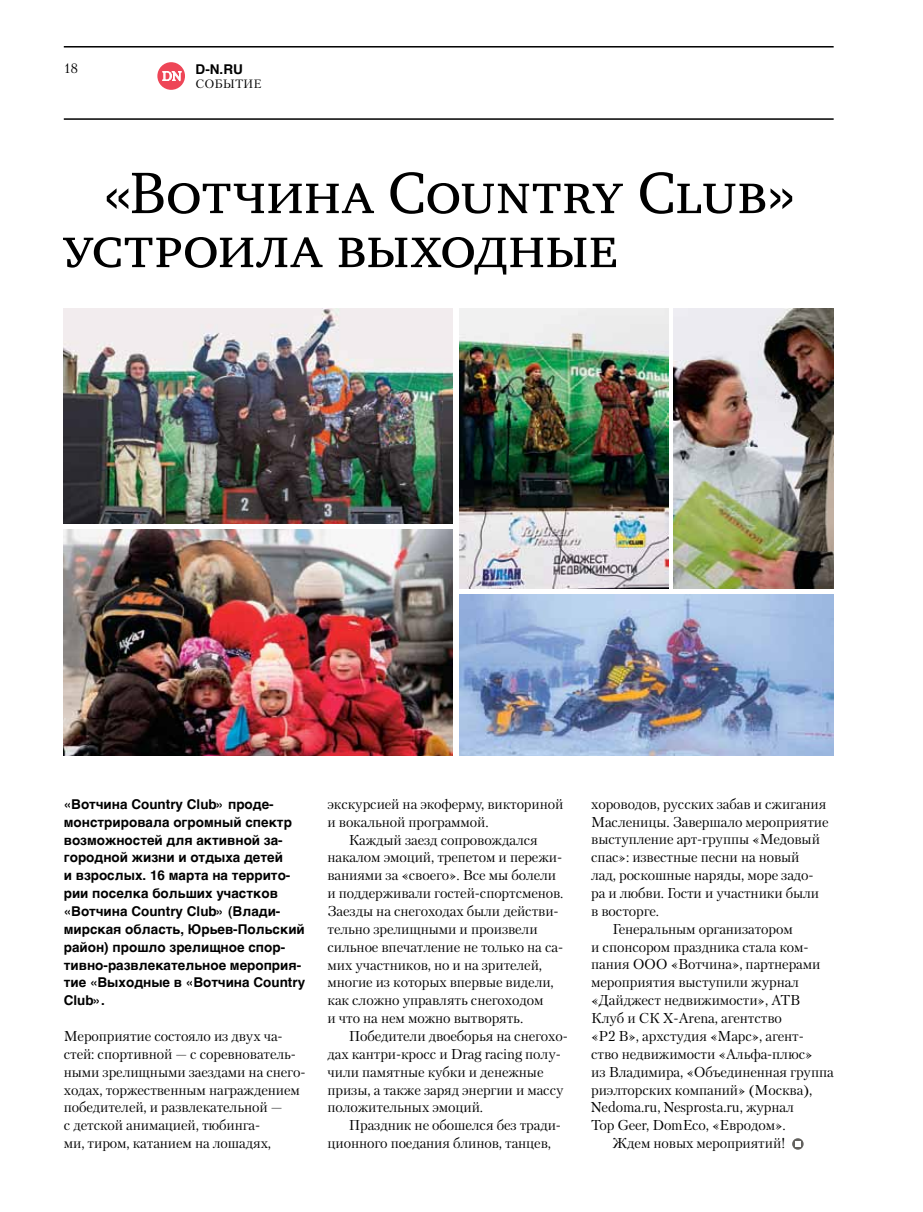
<style>
.page{position:relative;width:923px;height:1212px;background:#fff}
.page>*{position:absolute;margin:0;border:0;box-sizing:border-box;transform-origin:0 0}
.t1{font:60px/54px "Charter SCC";letter-spacing:-.01em;color:#000}
.t2{font:14.25px/17.9px "Petersburg TF";letter-spacing:-.01em;color:#000}
.t3{font:700 13.5px/17.9px "Helvetica TF";color:#000}
.t4{font:13.5px "Petersburg TF";color:#000}
.t5{font:12.6px "Petersburg TF";color:#fff}
.t6{font:12px "Petersburg TF";color:#000}
</style>
<div class="page">
<hr style="left:64px;top:118px;width:769px;height:2px;background:#000">
<hr style="left:64px;top:46px;width:769px;height:2px;background:#000">
<div style="left:157px;top:62px;width:28px;height:28px;background:#ee4657;border-radius:50%"></div>
<svg style="left:162px;top:71px;width:20px;height:10px"></svg>
<svg style="left:792px;top:1138px;width:11px;height:12px"></svg>
<svg style="left:795px;top:1141px;width:5px;height:5px"></svg>
<img style="left:64px;top:309px;width:389px;height:214px">
<img style="left:459px;top:594px;width:374px;height:161px">
<img style="left:64px;top:529px;width:389px;height:226px">
<img style="left:459px;top:309px;width:210px;height:279px">
<img style="left:673px;top:309px;width:160px;height:279px">
<p class="t4" style="left:64px;top:60px;width:16px">18</p>
<p class="t3" style="left:196px;top:60px;width:49px">D-N.RU</p>
<p class="t6" style="left:196px;top:77px;width:67px">событие</p>
<p class="t5" style="left:162px;top:68px;width:21px">DN</p>
<h1 class="t1" style="left:63px;top:166px;width:733px;text-indent:42px">«Вотчина Country Club» устроила выходные</h1>
<p class="t3" style="left:64px;top:795px;width:243px">«Вотчина Country Club» проде&shy;монстрировала огромный спектр возможностей для активной за&shy;городной жизни и отдыха детей<br>и взрослых. 16 марта на террито&shy;рии поселка больших участков «Вотчина Country Club» (Влади&shy;мирская область, Юрьев‑Польский район) прошло зрелищное спор&shy;тивно-развлекательное мероприя&shy;тие «Выходные в «Вотчина Сountry<br>Club».</p>
<p class="t2" style="left:64px;top:1027px;width:243px">Мероприятие состояло из двух ча&shy;стей: спортивной — с соревнователь&shy;ными зрелищными заездами на снего&shy;ходах, торжественным награждением победителей, и развлекательной —<br>с детской анимацией, тюбинга-<br>ми, тиром, катанием на лошадях,</p>
<p class="t2" style="left:327px;top:795px;width:237px">экскурсией на экоферму, викториной</p>
<p class="t2" style="left:327px;top:812px;width:163px">и вокальной программой.</p>
<p class="t2" style="left:349px;top:830px;width:190px">Каждый заезд сопровождался</p>
<p class="t2" style="left:327px;top:848px;width:236px">накалом эмоций, трепетом и пережи-</p>
<p class="t2" style="left:327px;top:866px;width:230px">ваниями за «своего». Все мы болели</p>
<p class="t2" style="left:327px;top:884px;width:237px">и поддерживали гостей-спортсменов.</p>
<p class="t2" style="left:327px;top:902px;width:233px">Заезды на снегоходах были действи-</p>
<p class="t2" style="left:327px;top:920px;width:212px">тельно зрелищными и произвели</p>
<p class="t2" style="left:327px;top:937px;width:237px">сильное впечатление не только на са-</p>
<p class="t2" style="left:327px;top:955px;width:216px">мих участников, но и на зрителей,</p>
<p class="t2" style="left:327px;top:973px;width:228px">многие из которых впервые видели,</p>
<p class="t2" style="left:327px;top:991px;width:217px">как сложно управлять снегоходом</p>
<p class="t2" style="left:327px;top:1009px;width:197px">и что на нем можно вытворять.</p>
<p class="t2" style="left:349px;top:1027px;width:221px">Победители двоеборья на снегохо-</p>
<p class="t2" style="left:327px;top:1045px;width:235px">дах кантри-кросс и Drag racing полу-</p>
<p class="t2" style="left:327px;top:1062px;width:217px">чили памятные кубки и денежные</p>
<p class="t2" style="left:327px;top:1080px;width:238px">призы, а также заряд энергии и массу</p>
<p class="t2" style="left:327px;top:1098px;width:157px">положительных эмоций.</p>
<p class="t2" style="left:349px;top:1116px;width:214px">Праздник не обошелся без тради-</p>
<p class="t2" style="left:327px;top:1134px;width:225px">ционного поедания блинов, танцев,</p>
<p class="t2" style="left:591px;top:794px;width:237px">хороводов, русских забав и сжигания</p>
<p class="t2" style="left:591px;top:812px;width:239px">Масленицы. Завершало мероприятие</p>
<p class="t2" style="left:591px;top:830px;width:230px">выступление арт-группы «Медовый</p>
<p class="t2" style="left:591px;top:848px;width:210px">спас»: известные песни на новый</p>
<p class="t2" style="left:591px;top:866px;width:224px">лад, роскошные наряды, море задо-</p>
<p class="t2" style="left:591px;top:884px;width:229px">ра и любви. Гости и участники были</p>
<p class="t2" style="left:591px;top:902px;width:69px">в восторге.</p>
<p class="t2" style="left:612px;top:919px;width:182px">Генеральным организатором</p>
<p class="t2" style="left:591px;top:937px;width:219px">и спонсором праздника стала ком-</p>
<p class="t2" style="left:591px;top:955px;width:54px">пания ООО</p>
<p class="t2" style="left:670px;top:955px;width:151px">«Вотчина», партнерами</p>
<p class="t2" style="left:591px;top:973px;width:209px">мероприятия выступили журнал</p>
<p class="t2" style="left:591px;top:991px;width:211px">«Дайджест недвижимости», АТВ</p>
<p class="t2" style="left:591px;top:1009px;width:192px">Клуб и С К X-Arena, агентство</p>
<p class="t2" style="left:591px;top:1027px;width:214px">«P2 B», архстудия «Марс», агент-</p>
<p class="t2" style="left:591px;top:1044px;width:223px">ство недвижимости «Альфа-плюс»</p>
<p class="t2" style="left:591px;top:1062px;width:244px">из Владимира, «Объединенная группа</p>
<p class="t2" style="left:591px;top:1080px;width:223px">риэлторских компаний» (Москва),</p>
<p class="t2" style="left:591px;top:1098px;width:204px">Nedoma.ru, Nesprosta.ru, журнал</p>
<p class="t2" style="left:591px;top:1116px;width:196px">Тоp Geer, DomEco, «Евродом».</p>
<p class="t2" style="left:612px;top:1134px;width:175px">Ждем новых мероприятий!</p>
</div>
